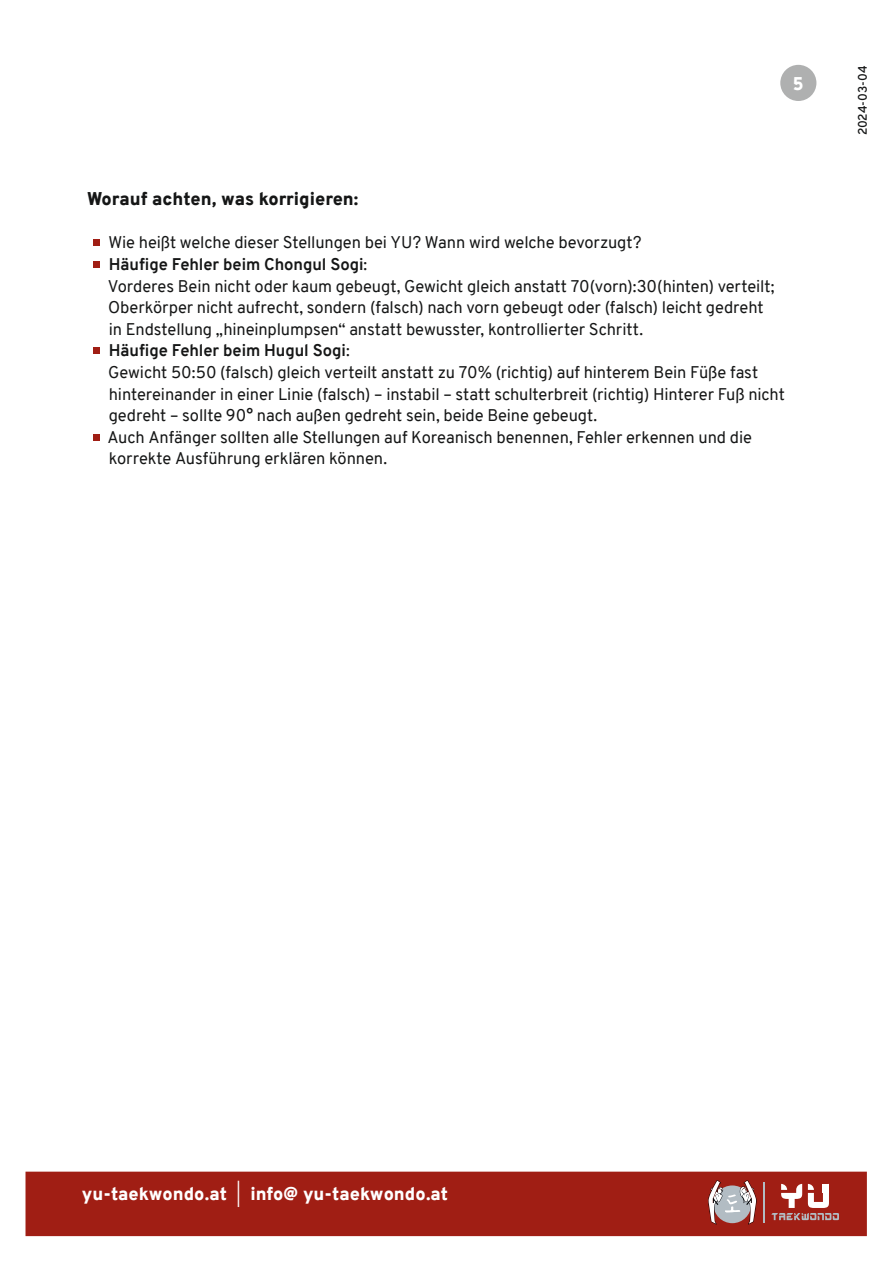
<style>
.page{position:relative;width:893px;height:1263px;background:#fff}
.page>*{position:absolute;margin:0;border:0;box-sizing:border-box;transform-origin:0 0}
.t1{font:900 18px "Overpass";color:#fff}
.t2{font:900 18px "Overpass";color:#151616}
.t3{font:16.5px/21.6px "Overpass";letter-spacing:-.005em;color:#151616}
.t4{font:600 12px "Overpass";letter-spacing:-.015em;color:#151616}
.s1{font-weight:700}
.s2{font-weight:300}
</style>
<div class="page">
<div style="left:780px;top:65px;width:36px;height:36px;background:#afb0b0;border-radius:50%"></div>
<div style="left:93px;top:240px;width:7px;height:6px;background:#a01e14"></div>
<div style="left:93px;top:261px;width:7px;height:7px;background:#a01e14"></div>
<div style="left:93px;top:347px;width:7px;height:6px;background:#a01e14"></div>
<div style="left:93px;top:434px;width:7px;height:6px;background:#a01e14"></div>
<div style="left:26px;top:1172px;width:841px;height:64px;background:#a01e14"></div>
<svg style="left:708px;top:1180px;width:49px;height:44px"></svg>
<hr style="left:764px;top:1182px;width:1px;height:40px;background:#b2bcc3">
<svg style="left:771px;top:1184px;width:68px;height:36px"></svg>
<p class="t1" style="left:793px;top:71px;width:12px">5</p>
<p class="t2" style="left:87px;top:186px;width:273px">Worauf achten, was korrigieren:</p>
<p class="t3" style="left:107px;top:232px;width:679px">Wie heißt welche dieser Stellungen bei YU? Wann wird welche bevorzugt?<br><span class="s1">Häufige Fehler beim Chongul Sogi</span>:<br>Vorderes Bein nicht oder kaum gebeugt, Gewicht gleich anstatt 70(vorn):30(hinten) verteilt; Oberkörper nicht aufrecht, sondern (falsch) nach vorn gebeugt oder (falsch) leicht gedreht<br>in Endstellung „hineinplumpsen“ anstatt bewusster, kontrollierter Schritt.<br><span class="s1">Häufige Fehler beim Hugul Sogi</span>:<br>Gewicht 50:50 (falsch) gleich verteilt anstatt zu 70% (richtig) auf hinterem Bein Füße fast hintereinander in einer Linie (falsch) – instabil – statt schulterbreit (richtig) Hinterer Fuß nicht gedreht – sollte 90° nach außen gedreht sein, beide Beine gebeugt.<br>Auch Anfänger sollten alle Stellungen auf Koreanisch benennen, Fehler erkennen und die korrekte Ausführung erklären können.</p>
<p class="t4" style="left:854px;top:135px;width:71px;rotate:-90deg">2024-03-04</p>
<p class="t1" style="left:82px;top:1181px;width:368px">yu-taekwondo.at <span class="s2">|</span> info@ yu-taekwondo.at</p>
</div>
